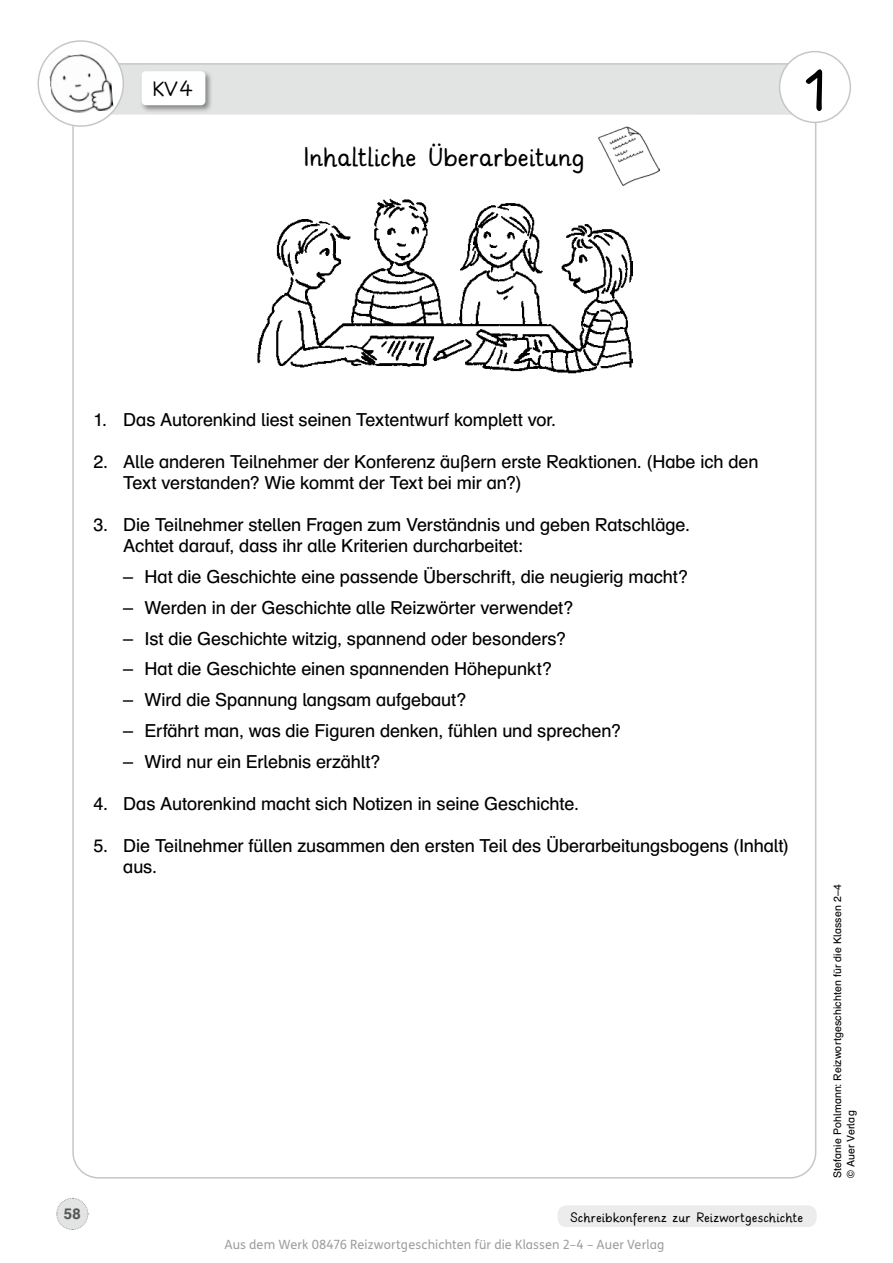
<style>
.page{position:relative;width:893px;height:1263px;background:#fff}
.page>*{position:absolute;margin:0;border:0;box-sizing:border-box;transform-origin:0 0}
.t1{font:67.5px "Grundschrift GSV";color:#000}
.t2{font:30px "Grundschrift GSV";letter-spacing:.015em;color:#000}
.t3{font:22.5px "Grundschrift GSV";color:#000}
.t4{font:18px/21px "Auer Schulbuch";letter-spacing:-.005em;color:#000}
.t5{font:15px "Grundschrift GSV";letter-spacing:.025em;color:#000}
.t6{font:700 15px "Auer Schulbuch";color:#555756}
.t7{font:12.75px "FS Klett";letter-spacing:.01em;color:#9d9e9e}
.t8{font:10.5px/13.5px "Auer Schulbuch";letter-spacing:.015em;color:#000}
</style>
<div class="page">
<svg style="left:56px;top:1197px;width:33px;height:33px"></svg>
<div style="left:570px;top:1205px;width:234px;height:22px;background:#ececec"></div>
<svg style="left:558px;top:1205px;width:12px;height:22px"></svg>
<svg style="left:804px;top:1205px;width:12px;height:22px"></svg>
<div style="left:114px;top:66px;width:679px;height:49px;background:#e2e3e3"></div>
<div style="left:38px;top:41px;width:85px;height:85px;background:#fff;border-radius:50%"></div>
<div style="left:38px;top:40px;width:86px;height:87px;border:2px solid #c5c7c7;border-radius:50%"></div>
<img style="left:257px;top:199px;width:375px;height:175px">
<img style="left:599px;top:127px;width:60px;height:59px">
<div style="left:140px;top:70px;width:73px;height:43px;background:#000;opacity:.4"></div>
<div style="left:142px;top:71px;width:63px;height:34px;background:#fff;border-radius:4px"></div>
<img style="left:48px;top:52px;width:66px;height:63px">
<div style="left:779px;top:52px;width:71px;height:70px;background:#fff;border-radius:50%"></div>
<div style="left:779px;top:51px;width:72px;height:72px;border:2px solid #c5c7c7;border-radius:50%"></div>
<p class="t3" style="left:153px;top:76px;width:42px">KV4</p>
<h1 class="t1" style="left:805px;top:52px;width:22px">1</h1>
<h2 class="t2" style="left:304px;top:139px;width:282px">Inhaltliche Überarbeitung</h2>
<p class="t4" style="left:94px;top:409px;width:464px">1. Das Autorenkind liest seinen Textentwurf komplett vor.</p>
<p class="t4" style="left:123px;top:451px;width:637px;text-indent:-30px">2. Alle anderen Teilnehmer der Konferenz äußern erste Reaktionen. (Habe ich den<br>Text verstanden? Wie kommt der Text bei mir an?)</p>
<p class="t4" style="left:123px;top:514px;width:568px;text-indent:-30px">3. Die Teilnehmer stellen Fragen zum Verständnis und geben Ratschläge.<br>Achtet darauf, dass ihr alle Kriterien durcharbeitet:</p>
<p class="t4" style="left:123px;top:566px;width:566px">– Hat die Geschichte eine passende Überschrift, die neugierig macht?</p>
<p class="t4" style="left:123px;top:596px;width:452px">– Werden in der Geschichte alle Reizwörter verwendet?</p>
<p class="t4" style="left:123px;top:627px;width:444px">– Ist die Geschichte witzig, spannend oder besonders?</p>
<p class="t4" style="left:123px;top:658px;width:430px">– Hat die Geschichte einen spannenden Höhepunkt?</p>
<p class="t4" style="left:123px;top:689px;width:345px">– Wird die Spannung langsam aufgebaut?</p>
<p class="t4" style="left:123px;top:719px;width:499px">– Erfährt man, was die Figuren denken, fühlen und sprechen?</p>
<p class="t4" style="left:123px;top:750px;width:259px">– Wird nur ein Erlebnis erzählt?</p>
<p class="t4" style="left:94px;top:792px;width:487px">4. Das Autorenkind macht sich Notizen in seine Geschichte.</p>
<p class="t4" style="left:123px;top:834px;width:667px;text-indent:-30px">5. Die Teilnehmer füllen zusammen den ersten Teil des Überarbeitungsbogens (Inhalt) aus.</p>
<p class="t6" style="left:64px;top:1204px;width:18px">58</p>
<p class="t5" style="left:570px;top:1209px;width:234px">Schreibkonferenz zur Reizwortgeschichte</p>
<p class="t7" style="left:224px;top:1236px;width:441px">Aus dem Werk 08476 Reizwortgeschichten für die Klassen 2–4 – Auer Verlag</p>
<p class="t8" style="left:830px;top:1178px;width:295px;rotate:-90deg">Stefanie Pohlmann: Reizwortgeschichten für die Klassen 2–4 © Auer Verlag</p>
</div>
